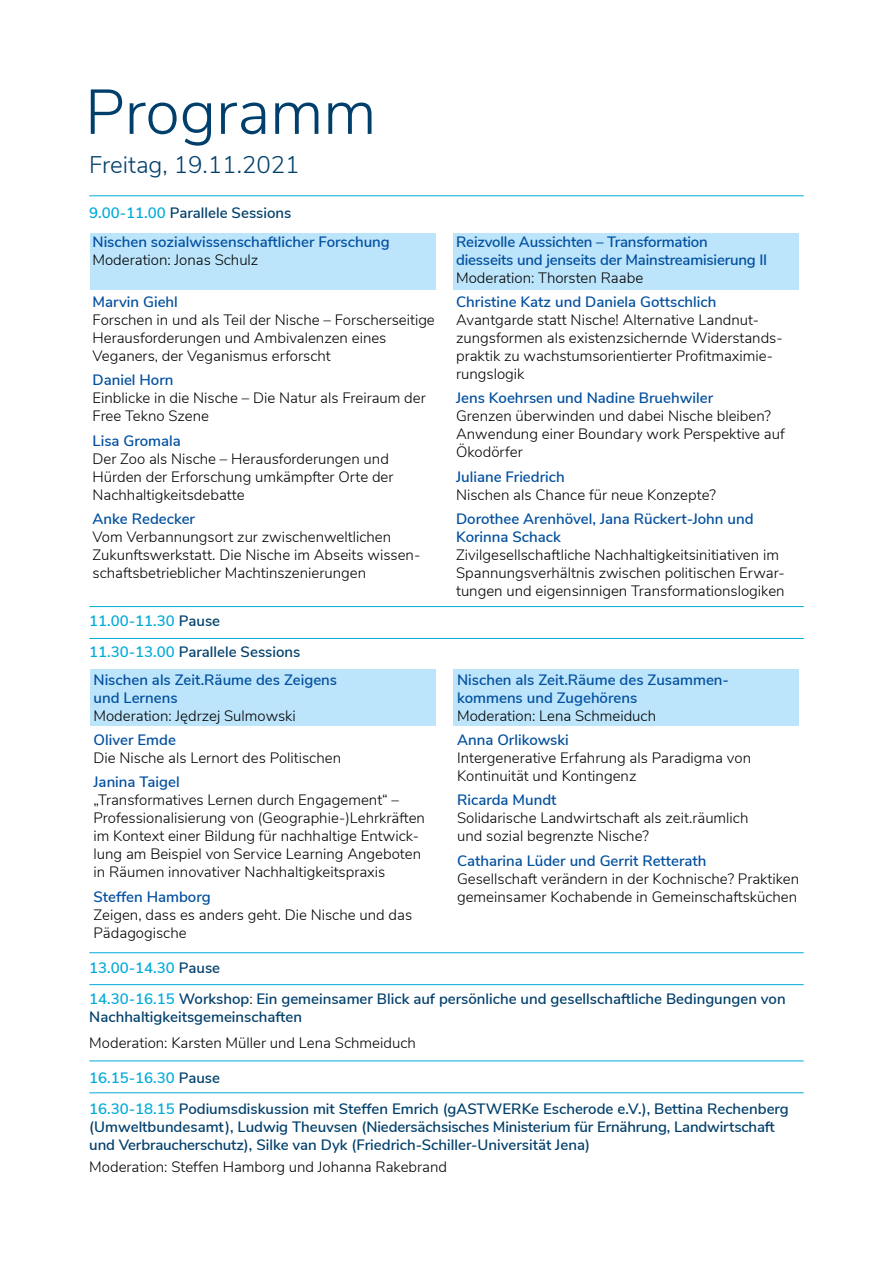
<style>
.page{position:relative;width:893px;height:1263px;background:#fff}
.page>*{position:absolute;margin:0;border:0;box-sizing:border-box;transform-origin:0 0}
.t1{font:300 63px "Nunito Sans";color:#003f6b}
.t2{font:300 24px "Nunito Sans";color:#003f6b}
.t3{font:300 15px/18px "Nunito Sans";color:#000}
.t4{font:600 15px/18px "Nunito Sans";color:#004f9f}
.t5{font:600 15px/30.8px "Nunito Sans";color:#003f6b}
.t6{font:600 15px/30.8px "Nunito Sans";color:#00abda}
.s1{color:#00abda}
.s2{color:#003f6b}
.s3{font-weight:300;color:#000}
</style>
<div class="page">
<hr style="left:89px;top:606px;width:715px;height:1px;background:#00abda">
<hr style="left:89px;top:1061px;width:715px;height:1px;background:#00abda">
<hr style="left:89px;top:952px;width:715px;height:1px;background:#00abda">
<hr style="left:89px;top:638px;width:715px;height:1px;background:#00abda">
<hr style="left:89px;top:1092px;width:715px;height:1px;background:#00abda">
<hr style="left:89px;top:984px;width:715px;height:1px;background:#00abda">
<hr style="left:89px;top:196px;width:715px;height:1px;background:#00abda">
<div style="left:90px;top:234px;width:345px;height:56px;background:#bce4fa"></div>
<div style="left:90px;top:669px;width:345px;height:56px;background:#bce4fa"></div>
<div style="left:454px;top:234px;width:345px;height:56px;background:#bce4fa"></div>
<div style="left:454px;top:669px;width:345px;height:56px;background:#bce4fa"></div>
<h1 class="t1" style="left:85px;top:66px;width:293px">Programm</h1>
<h2 class="t2" style="left:89px;top:147px;width:212px">Freitag, 19.11.2021</h2>
<p class="t5" style="left:89px;top:196px;width:204px"><span class="s1">9.00-11.00</span> Parallele Sessions</p>
<p class="t4" style="left:93px;top:232px;width:299px">Nischen sozialwissenschaftlicher Forschung</p>
<p class="t3" style="left:93px;top:249px;width:167px">Moderation: Jonas Schulz</p>
<p class="t4" style="left:93px;top:292px;width:87px">Marvin Giehl</p>
<p class="t3" style="left:93px;top:310px;width:344px">Forschen in und als Teil der Nische – Forscherseitige<br>Herausforderungen und Ambivalenzen eines<br>Veganers, der Veganismus erforscht</p>
<p class="t4" style="left:93px;top:370px;width:83px">Daniel Horn</p>
<p class="t3" style="left:93px;top:388px;width:335px">Einblicke in die Nische – Die Natur als Freiraum der<br>Free Tekno Szene</p>
<p class="t4" style="left:93px;top:431px;width:90px">Lisa Gromala</p>
<p class="t3" style="left:93px;top:449px;width:303px">Der Zoo als Nische – Herausforderungen und<br>Hürden der Erforschung umkämpfter Orte der<br>Nachhaltigkeitsdebatte</p>
<p class="t4" style="left:93px;top:509px;width:104px">Anke Redecker</p>
<p class="t3" style="left:93px;top:527px;width:329px">Vom Verbannungsort zur zwischenweltlichen<br>Zukunftswerkstatt. Die Nische im Abseits wissen&shy;schaftsbetrieblicher Machtinszenierungen</p>
<p class="t6" style="left:89px;top:605px;width:213px">11.00-11.30 <span class="s2">Pause<br></span>11.30-13.00 <span class="s2">Parallele Sessions</span></p>
<p class="t4" style="left:94px;top:669px;width:245px">Nischen als Zeit.Räume des Zeigens und Lernens</p>
<p class="t3" style="left:94px;top:705px;width:204px">Moderation: Jędrzej Sulmowski</p>
<p class="t4" style="left:94px;top:730px;width:84px">Oliver Emde</p>
<p class="t3" style="left:94px;top:748px;width:249px">Die Nische als Lernort des Politischen</p>
<p class="t4" style="left:94px;top:772px;width:88px">Janina Taigel</p>
<p class="t3" style="left:94px;top:790px;width:333px">„Transformatives Lernen durch Engagement“ – Professionalisierung von (Geographie‑)Lehrkräften im Kontext einer Bildung fü r nachhaltige Entwick&shy;lung am Beispiel von Service Learning Angeboten in Rä umen innovativer Nachhaltigkeitspraxis</p>
<p class="t4" style="left:94px;top:886px;width:119px">Steffen Hamborg</p>
<p class="t3" style="left:94px;top:904px;width:320px">Zeigen, dass es anders geht. Die Nische und das<br>Pädagogische</p>
<p class="t4" style="left:456px;top:232px;width:313px">Reizvolle Aussichten – Transformation diesseits und jenseits der Mainstreamisierung II</p>
<p class="t3" style="left:456px;top:267px;width:189px">Moderation: Thorsten Raabe</p>
<p class="t4" style="left:456px;top:292px;width:262px">Christine Katz und Daniela Gottschlich</p>
<p class="t3" style="left:456px;top:310px;width:328px">Avantgarde statt Nische! Alternative Landnut&shy;zungsformen als existenzsichernde Widerstands&shy;praktik zu wachstumsorientierter Profitmaximie&shy;rungslogik</p>
<p class="t4" style="left:456px;top:388px;width:259px">Jens Koehrsen und Nadine Bruehwiler</p>
<p class="t3" style="left:456px;top:406px;width:330px">Grenzen überwinden und dabei Nische bleiben?<br>Anwendung einer Boundary work Perspektive auf<br>Ökodörfer</p>
<p class="t4" style="left:456px;top:467px;width:110px">Juliane Friedrich</p>
<p class="t3" style="left:456px;top:485px;width:261px">Nischen als Chance für neue Konzepte?</p>
<p class="t4" style="left:456px;top:509px;width:299px">Dorothee Arenhövel, Jana Rückert-John und<br>Korinna Schack</p>
<p class="t3" style="left:456px;top:545px;width:330px">Zivilgesellschaftliche Nachhaltigkeitsinitiativen im<br>Spannungsverhältnis zwischen politischen Erwar&shy;tungen und eigensinnigen Transformationslogiken</p>
<p class="t4" style="left:457px;top:669px;width:273px">Nischen als Zeit.Räume des Zusammen&shy;kommens und Zugehörens</p>
<p class="t3" style="left:457px;top:705px;width:200px">Moderation: Lena Schmeiduch</p>
<p class="t4" style="left:457px;top:730px;width:113px">Anna Orlikowski</p>
<p class="t3" style="left:457px;top:748px;width:295px">Intergenerative Erfahrung als Paradigma von<br>Kontinuität und Kontingenz</p>
<p class="t4" style="left:457px;top:790px;width:101px">Ricarda Mundt</p>
<p class="t3" style="left:457px;top:808px;width:293px">Solidarische Landwirtschaft als zeit.rä umlich und sozial begrenzte Nische?</p>
<p class="t4" style="left:457px;top:850px;width:251px">Catharina Lüder und Gerrit Retterath</p>
<p class="t3" style="left:457px;top:868px;width:343px">Gesellschaft verä ndern in der Kochnische? Praktiken gemeinsamer Kochabende in Gemeinschaftsküchen</p>
<p class="t5" style="left:89px;top:952px;width:698px"><span class="s1">13.00-14.30</span> Pause<br><span class="s1">14.30-16.15</span> Workshop<span class="s3">:</span> Ein gemeinsamer Blick auf persönliche und gesellschaftliche Bedingungen von</p>
<p class="t5" style="left:89px;top:1000px;width:214px">Nachhaltigkeitsgemeinschaften</p>
<p class="t3" style="left:89px;top:1033px;width:328px">Moderation: Karsten Müller und Lena Schmeiduch</p>
<p class="t5" style="left:89px;top:1062px;width:701px"><span class="s1">16.15-16.30</span> Pause<br><span class="s1">16.30-18.15</span> Podiumsdiskussion mit Steffen Emrich (gASTWERKe Escherode e.V.), Bettina Rechenberg</p>
<p class="t5" style="left:89px;top:1117px;width:687px;line-height:18px">(Umweltbundesamt), Ludwig Theuvsen (Niedersächsisches Ministerium für Ernährung, Landwirtschaft und Verbraucherschutz), Silke van Dyk (Friedrich-Schiller-Universität Jena)</p>
<p class="t3" style="left:89px;top:1157px;width:359px">Moderation: Steffen Hamborg und Johanna Rakebrand</p>
</div>
